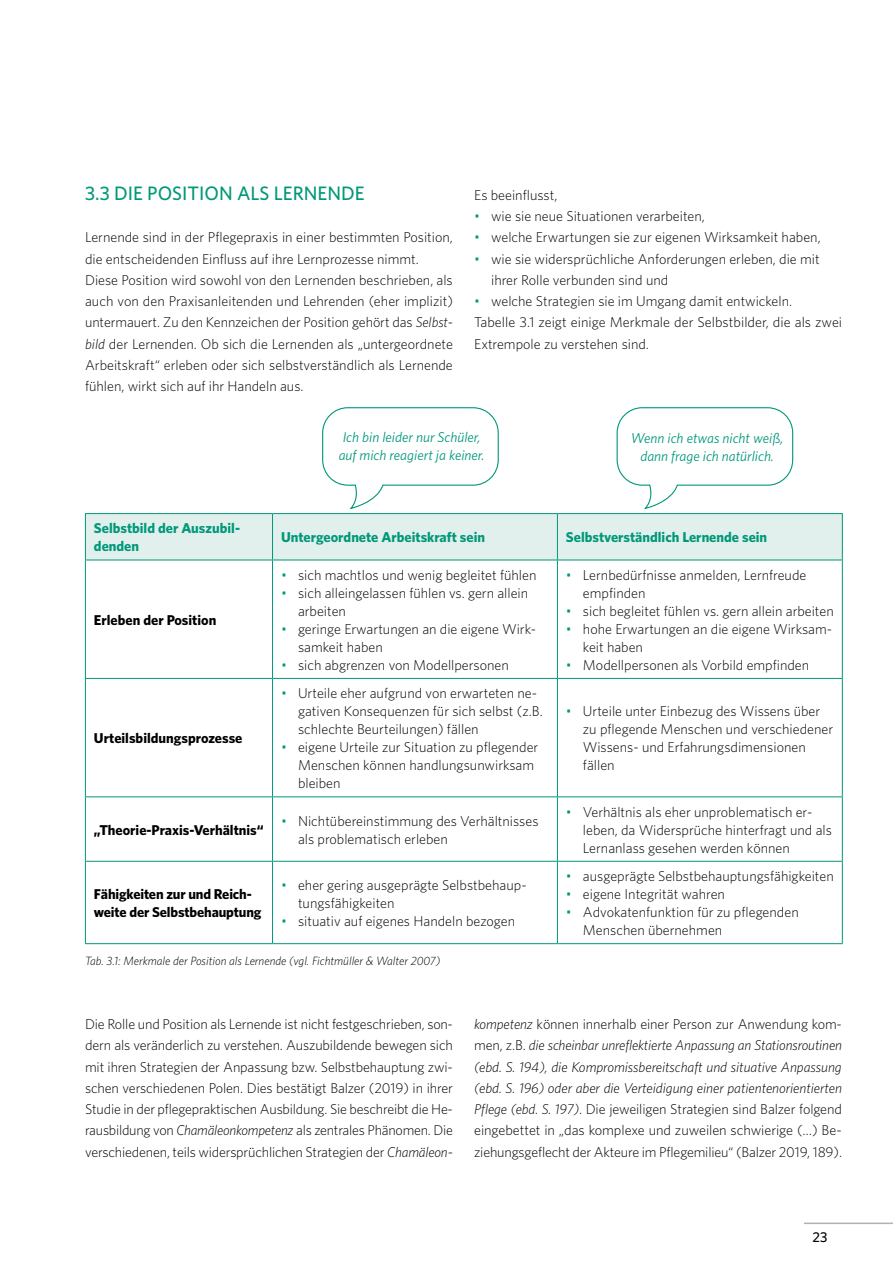
<style>
.page{position:relative;width:893px;height:1263px;background:#fff}
.page>*{position:absolute;margin:0;border:0;box-sizing:border-box;transform-origin:0 0}
.D_-_Unterüberschrift{font:500 19.5px "Whitney";color:#009879}
.Fließtext{font:300 14.25px/21.3px "Whitney";color:#000}
.Tabelle_Fließtext{font:700 14.25px/18px "Whitney";letter-spacing:-.005em;color:#000}
.D_-_Sprechblase{font:italic 14.25px/18px "Whitney";color:#009879}
.Tabelle_Fließtext-2{font:700 14.25px/18px "Whitney";color:#009879}
.t1{font:500 14.25px "Whitney";color:#000}
.Bildunterschrift{font:italic 300 12px "Whitney";color:#000}
.s1{font-style:italic}
.s2{color:#009879}
</style>
<div class="page">
<hr style="left:804px;top:1222px;width:89px;height:2px;background:#b3b2b2">
<hr style="left:85px;top:560px;width:1px;height:118px;background:#009879">
<hr style="left:272px;top:560px;width:1px;height:118px;background:#009879">
<hr style="left:557px;top:560px;width:1px;height:118px;background:#009879">
<hr style="left:842px;top:560px;width:1px;height:118px;background:#009879">
<hr style="left:85px;top:678px;width:188px;height:1px;background:#009879">
<hr style="left:85px;top:679px;width:1px;height:117px;background:#009879">
<hr style="left:273px;top:678px;width:284px;height:1px;background:#009879">
<hr style="left:272px;top:679px;width:1px;height:117px;background:#009879">
<hr style="left:557px;top:678px;width:286px;height:1px;background:#009879">
<hr style="left:557px;top:679px;width:1px;height:117px;background:#009879">
<hr style="left:842px;top:679px;width:1px;height:117px;background:#009879">
<hr style="left:85px;top:796px;width:188px;height:1px;background:#009879">
<hr style="left:85px;top:797px;width:1px;height:64px;background:#009879">
<hr style="left:273px;top:796px;width:284px;height:1px;background:#009879">
<hr style="left:272px;top:797px;width:1px;height:64px;background:#009879">
<hr style="left:557px;top:796px;width:286px;height:1px;background:#009879">
<hr style="left:557px;top:797px;width:1px;height:64px;background:#009879">
<hr style="left:842px;top:797px;width:1px;height:64px;background:#009879">
<hr style="left:85px;top:861px;width:188px;height:1px;background:#009879">
<hr style="left:85px;top:862px;width:1px;height:81px;background:#009879">
<hr style="left:273px;top:861px;width:284px;height:1px;background:#009879">
<hr style="left:272px;top:862px;width:1px;height:81px;background:#009879">
<hr style="left:557px;top:861px;width:286px;height:1px;background:#009879">
<hr style="left:557px;top:862px;width:1px;height:81px;background:#009879">
<hr style="left:842px;top:862px;width:1px;height:81px;background:#009879">
<hr style="left:85px;top:943px;width:188px;height:1px;background:#009879">
<hr style="left:273px;top:943px;width:284px;height:1px;background:#009879">
<hr style="left:557px;top:943px;width:286px;height:1px;background:#009879">
<hr style="left:557px;top:513px;width:286px;height:1px;background:#009879">
<hr style="left:842px;top:514px;width:1px;height:46px;background:#009879">
<hr style="left:85px;top:560px;width:188px;height:1px;background:#009879">
<hr style="left:273px;top:560px;width:284px;height:1px;background:#009879">
<hr style="left:557px;top:560px;width:286px;height:1px;background:#009879">
<svg style="left:85px;top:407px;width:757px;height:153px"></svg>
<h3 class="D_-_Unterüberschrift" style="left:85px;top:181px;width:281px">3.3 DIE POSITION ALS LERNENDE</h3>
<p class="Fließtext" style="left:85px;top:227px;width:369px">Lernende sind in der Pflegepraxis in einer bestimmten Position, die entscheidenden Einfluss auf ihre Lernprozesse nimmt.</p>
<p class="Fließtext" style="left:85px;top:269px;width:370px;text-align:justify">Diese Position wird sowohl von den Lernenden beschrieben, als auch von den Praxisanleitenden und Lehrenden (eher implizit) untermauert. Zu den Kennzeichen der Position gehört das <span class="s1">Selbst&shy;bild</span> der Lernenden. Ob sich die Lernenden als „untergeordnete Arbeitskraft“ erleben oder sich selbstverständlich als Lernende fühlen, wirkt sich auf ihr Handeln aus.</p>
<p class="Fließtext" style="left:474px;top:184px;width:85px">Es beeinflusst,</p>
<p class="Fließtext" style="left:474px;top:205px;width:232px"><span class="s2">•</span> wie sie neue Situationen verarbeiten,</p>
<p class="Fließtext" style="left:474px;top:227px;width:348px"><span class="s2">•</span> welche Erwartungen sie zur eigenen Wirksamkeit haben,</p>
<p class="Fließtext" style="left:491px;top:248px;width:330px;text-indent:-17px"><span class="s2">•</span> wie sie widersprüchliche Anforderungen erleben, die mit ihrer Rolle verbunden sind und</p>
<p class="Fließtext" style="left:474px;top:290px;width:319px"><span class="s2">•</span> welche Strategien sie im Umgang damit entwickeln.</p>
<p class="Fließtext" style="left:474px;top:312px;width:370px">Tabelle 3.1 zeigt einige Merkmale der Selbstbilder, die als zwei<br>Extrempole zu verstehen sind.</p>
<p class="D_-_Sprechblase" style="left:339px;top:428px;width:147px">Ich bin leider nur Schüler, auf mich reagiert ja keiner.</p>
<p class="D_-_Sprechblase" style="left:631px;top:429px;width:154px;text-align:center">Wenn ich etwas nicht weiß, dann frage ich natürlich.</p>
<p class="Tabelle_Fließtext-2" style="left:94px;top:519px;width:148px">Selbstbild der Auszubil&shy;denden</p>
<p class="Tabelle_Fließtext-2" style="left:281px;top:528px;width:206px">Untergeordnete Arbeitskraft sein</p>
<p class="Tabelle_Fließtext-2" style="left:566px;top:528px;width:203px">Selbstverständlich Lernende sein</p>
<p class="Tabelle_Fließtext" style="left:94px;top:610px;width:124px">Erleben der Position</p>
<p class="Tabelle_Fließtext" style="left:94px;top:729px;width:150px">Urteilsbildungsprozesse</p>
<p class="Fließtext" style="left:281px;top:564px;width:257px"><span class="s2">•</span> sich machtlos und wenig begleitet fühlen</p>
<p class="Fließtext" style="left:298px;top:584px;width:232px;line-height:18px;text-indent:-17px"><span class="s2">•</span> sich alleingelassen fühlen vs. gern allein arbeiten</p>
<p class="Fließtext" style="left:298px;top:620px;width:240px;line-height:18px;text-indent:-17px"><span class="s2">•</span> geringe Erwartungen an die eigene Wirk&shy;samkeit haben</p>
<p class="Fließtext" style="left:281px;top:654px;width:229px"><span class="s2">•</span> sich abgrenzen von Modellpersonen</p>
<p class="Fließtext" style="left:298px;top:684px;width:246px;line-height:18px;text-indent:-17px"><span class="s2">•</span> Urteile eher aufgrund von erwarteten ne&shy;gativen Konsequenzen für sich selbst (z.B. schlechte Beurteilungen) fällen</p>
<p class="Fließtext" style="left:298px;top:738px;width:242px;line-height:18px;text-indent:-17px"><span class="s2">•</span> eigene Urteile zur Situation zu pflegender<br>Menschen können handlungsunwirksam bleiben</p>
<p class="Fließtext" style="left:583px;top:566px;width:225px;line-height:18px;text-indent:-17px"><span class="s2">•</span> Lernbedürfnisse anmelden, Lernfreude empfinden</p>
<p class="Fließtext" style="left:566px;top:600px;width:269px"><span class="s2">•</span> sich begleitet fühlen vs. gern allein arbeiten</p>
<p class="Fließtext" style="left:583px;top:620px;width:251px;line-height:18px;text-indent:-17px"><span class="s2">•</span> hohe Erwartungen an die eigene Wirksam&shy;keit haben</p>
<p class="Fließtext" style="left:566px;top:654px;width:245px"><span class="s2">•</span> Modellpersonen als Vorbild empfinden</p>
<p class="Fließtext" style="left:583px;top:702px;width:252px;line-height:18px;text-indent:-17px"><span class="s2">•</span> Urteile unter Einbezug des Wissens über zu pflegende Menschen und verschiedener<br>Wissens- und Erfahrungsdimensionen fällen</p>
<p class="Tabelle_Fließtext" style="left:94px;top:820px;width:171px">„Theorie-Praxis-Verhältnis“</p>
<p class="Fließtext" style="left:298px;top:811px;width:242px;line-height:18px;text-indent:-17px"><span class="s2">•</span> Nichtübereinstimmung des Verhältnisses als problematisch erleben</p>
<p class="Fließtext" style="left:583px;top:802px;width:251px;line-height:18px;text-indent:-17px"><span class="s2">•</span> Verhältnis als eher unproblematisch er&shy;leben, da Widersprüche hinterfragt und als<br>Lernanlass gesehen werden können</p>
<p class="Tabelle_Fließtext" style="left:94px;top:885px;width:169px">Fähigkeiten zur und Reich&shy;weite der Selbstbehauptung</p>
<p class="Fließtext" style="left:298px;top:876px;width:230px;line-height:18px;text-indent:-17px"><span class="s2">•</span> eher gering ausgeprägte Selbstbehaup&shy;tungsfähigkeiten</p>
<p class="Fließtext" style="left:281px;top:910px;width:236px"><span class="s2">•</span> situativ auf eigenes Handeln bezogen</p>
<p class="Fließtext" style="left:566px;top:865px;width:269px"><span class="s2">•</span> ausgeprägte Selbstbehauptungsfähigkeiten</p>
<p class="Fließtext" style="left:566px;top:883px;width:161px"><span class="s2">•</span> eigene Integrität wahren</p>
<p class="Fließtext" style="left:583px;top:903px;width:217px;line-height:18px;text-indent:-17px"><span class="s2">•</span> Advokatenfunktion für zu pflegenden<br>Menschen übernehmen</p>
<p class="Bildunterschrift" style="left:85px;top:954px;width:357px">Tab. 3.1: Merkmale der Position als Lernende (vgl. Fichtmüller &amp; Walter 2007)</p>
<p class="Fließtext" style="left:85px;top:1013px;width:369px;text-align:justify">Die Rolle und Position als Lernende ist nicht festgeschrieben, son&shy;dern als veränderlich zu verstehen. Auszubildende bewegen sich mit ihren Strategien der Anpassung bzw. Selbstbehauptung zwi&shy;schen verschiedenen Polen. Dies bestätigt Balzer (2019) in ihrer Studie in der pflegepraktischen Ausbildung. Sie beschreibt die He&shy;rausbildung von <span class="s1">Chamäleonkompetenz</span> als zentrales Phänomen. Die verschiedenen, teils widersprüchlichen Strategien der <span class="s1">Chamäleon-</span></p>
<p class="Fließtext" style="left:474px;top:1013px;width:369px;text-align:justify"><span class="s1">kompetenz</span> können innerhalb einer Person zur Anwendung kom&shy;men, z.B. <span class="s1">die scheinbar unreflektierte Anpassung an Stationsroutinen (ebd. S. 194), die Kompromissbereitschaft und situative Anpassung (ebd. S. 196) oder aber die Verteidigung einer patientenorientierten Pflege (ebd. S. 197)</span>. Die jeweiligen Strategien sind Balzer folgend eingebettet in „das komplexe und zuweilen schwierige (…) Be&shy;ziehungsgeflecht der Akteure im Pflegemilieu“ (Balzer 2019, 189).</p>
<p class="t1" style="left:812px;top:1228px;width:16px">23</p>
</div>
